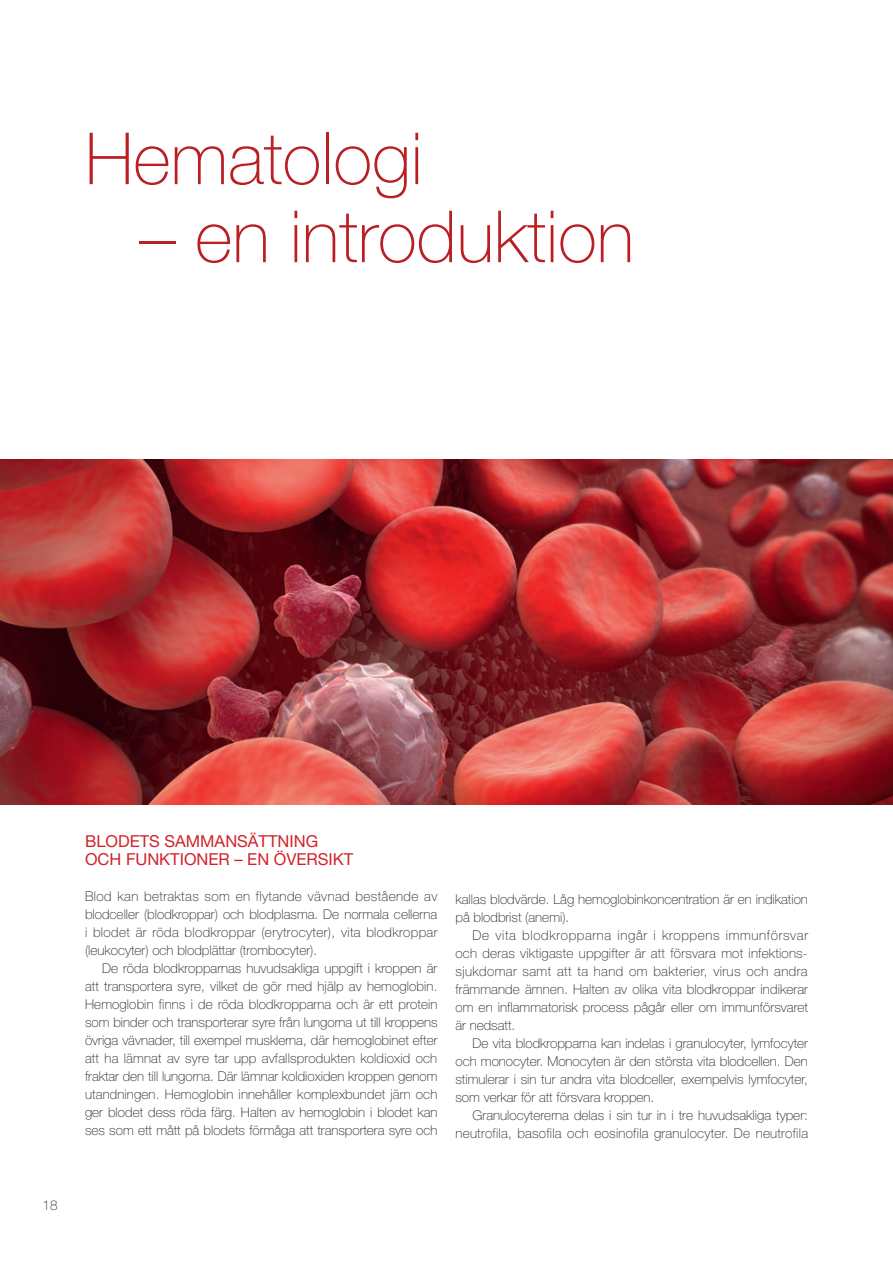
<style>
.page{position:relative;width:893px;height:1263px;background:#fff}
.page>*{position:absolute;margin:0;border:0;box-sizing:border-box;transform-origin:0 0}
.t1{font:100 72px "Helvetica Neue";color:#ba1f24}
.New_Subhead_1{font:16.5px/18px "Helvetica Neue";color:#d1232a}
.body_copy{font:100 13.5px/18px "Helvetica Neue";color:#231f20;text-align:justify}
.body_copy-2{font:100 13.5px/18px "Helvetica Neue";letter-spacing:.02em;color:#231f20;text-align:right}
</style>
<div class="page">
<img style="left:0;top:459px;width:893px;height:345px">
<p class="t1" style="left:85px;top:117px;width:339px">Hematologi</p>
<p class="t1" style="left:139px;top:195px;width:497px">– en introduktion</p>
<p class="body_copy" style="left:43px;top:1196px;width:17px">18</p>
<p class="New_Subhead_1" style="left:85px;top:832px;width:270px">BLODETS SAMMANSÄTTNING<br>OCH FUNKTIONER – EN ÖVERSIKT</p>
<p class="body_copy" style="left:85px;top:888px;width:354px">Blod kan betraktas som en flytande vävnad bestående av blodceller (blodkroppar) och blodplasma. De normala cellerna i blodet är röda blodkroppar (erytrocyter), vita blodkroppar (leukocyter) och blodplättar (trombocyter).</p>
<p class="body_copy" style="left:85px;top:960px;width:354px;text-indent:17px">De röda blodkropparnas huvudsakliga uppgift i kroppen är att transportera syre, vilket de gör med hjälp av hemoglobin.<br>Hemoglobin finns i de röda blodkropparna och är ett protein som binder och transporterar syre från lungorna ut till kroppens övriga vävnader, till exempel musklerna, där hemoglobinet efter att ha lämnat av syre tar upp avfallsprodukten koldioxid och fraktar den till lungorna. Där lämnar koldioxiden kroppen genom utandningen. Hemoglobin innehåller komplexbundet järn och ger blodet dess röda färg. Halten av hemoglobin i blodet kan ses som ett mått på blodets förmåga att transportera syre och</p>
<p class="body_copy" style="left:455px;top:890px;width:354px">kallas blodvärde. Låg hemoglobinkoncentration är en indikation på blodbrist (anemi).</p>
<p class="body_copy" style="left:455px;top:926px;width:354px;text-indent:17px">De vita blodkropparna ingår i kroppens immunförsvar och deras viktigaste uppgifter är att försvara mot infektions&shy;sjukdomar samt att ta hand om bakterier, virus och andra främmande ämnen. Halten av olika vita blodkroppar indikerar om en inflammatorisk process pågår eller om immunförsvaret är nedsatt.</p>
<p class="body_copy" style="left:455px;top:1034px;width:354px;text-indent:17px">De vita blodkropparna kan indelas i granulocyter, lymfocyter och monocyter. Monocyten är den största vita blodcellen. Den stimulerar i sin tur andra vita blodceller, exempelvis lymfocyter, som verkar för att försvara kroppen.</p>
<p class="body_copy-2" style="left:455px;top:1106px;width:354px">Granulocytererna delas i sin tur in i tre huvudsakliga typer: neutrofila, basofila och eosinofila granulocyter. De neutrofila</p>
</div>
